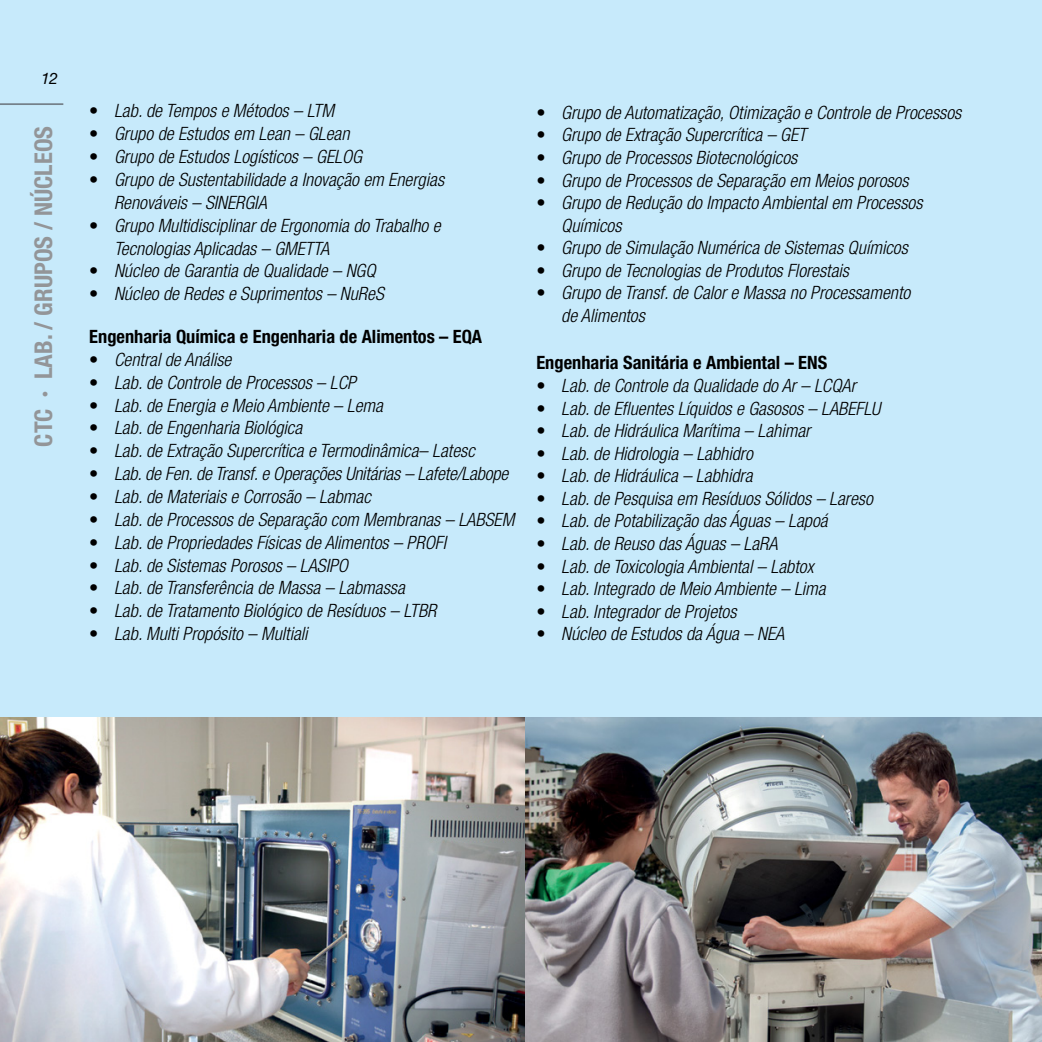
<style>
.page{position:relative;width:1042px;height:1042px;background:#c7eafb}
.page>*{position:absolute;margin:0;border:0;box-sizing:border-box;transform-origin:0 0}
.t1{font:700 condensed 24.5px "Helvetica Neue LT Pro";color:#939598}
.t2{font:italic 300 condensed 18.38px/22.9px "Helvetica Neue LT Pro";color:#000}
.t3{font:700 condensed 18.38px "Helvetica Neue LT Pro";color:#000}
.t4{font:italic 15.75px "Helvetica Neue LT Pro";color:#000}
.s1{font-style:normal}
</style>
<div class="page">
<img style="left:0;top:717px;width:1042px;height:325px">
<hr style="left:0;top:103px;width:63px;height:2px;background:#75818a">
<p class="t4" style="left:41px;top:69px;width:18px">12</p>
<h1 class="t1" style="left:29px;top:446px;width:322px;rotate:-90deg">CTC · LAB. / GRUPOS / NÚCLEOS</h1>
<p class="t2" style="left:89px;top:100px;width:246px"><span class="s1">•</span> Lab. de Tempos e Métodos – LTM</p>
<p class="t2" style="left:89px;top:123px;width:262px"><span class="s1">•</span> Grupo de Estudos em Lean – GLean</p>
<p class="t2" style="left:89px;top:146px;width:274px"><span class="s1">•</span> Grupo de Estudos Logísticos – GELOG</p>
<p class="t2" style="left:114px;top:168px;width:331px;text-indent:-25px"><span class="s1">•</span> Grupo de Sustentabilidade a Inovação em Energias<br>Renováveis – SINERGIA</p>
<p class="t2" style="left:114px;top:214px;width:328px;text-indent:-25px"><span class="s1">•</span> Grupo Multidisciplinar de Ergonomia do Trabalho e<br>Tecnologias Aplicadas – GMETTA</p>
<p class="t2" style="left:89px;top:260px;width:288px"><span class="s1">•</span> Núcleo de Garantia de Qualidade – NGQ</p>
<p class="t2" style="left:89px;top:283px;width:296px"><span class="s1">•</span> Núcleo de Redes e Suprimentos – NuReS</p>
<p class="t3" style="left:89px;top:325px;width:394px">Engenharia Química e Engenharia de Alimentos – EQA</p>
<p class="t2" style="left:89px;top:348px;width:144px"><span class="s1">•</span> Central de Análise</p>
<p class="t2" style="left:89px;top:371px;width:268px"><span class="s1">•</span> Lab. de Controle de Processos – LCP</p>
<p class="t2" style="left:89px;top:394px;width:295px"><span class="s1">•</span> Lab. de Energia e Meio Ambiente – Lema</p>
<p class="t2" style="left:89px;top:417px;width:214px"><span class="s1">•</span> Lab. de Engenharia Biológica</p>
<p class="t2" style="left:89px;top:440px;width:387px"><span class="s1">•</span> Lab. de Extração Supercrítica e Termodinâmica– Latesc</p>
<p class="t2" style="left:89px;top:463px;width:420px"><span class="s1">•</span> Lab. de Fen. de Transf. e Operações Unitárias – Lafete/Labope</p>
<p class="t2" style="left:89px;top:485px;width:283px"><span class="s1">•</span> Lab. de Materiais e Corrosão – Labmac</p>
<p class="t2" style="left:89px;top:508px;width:426px"><span class="s1">•</span> Lab. de Processos de Separação com Membranas – LABSEM</p>
<p class="t2" style="left:89px;top:531px;width:358px"><span class="s1">•</span> Lab. de Propriedades Físicas de Alimentos – PROFI</p>
<p class="t2" style="left:89px;top:554px;width:260px"><span class="s1">•</span> Lab. de Sistemas Porosos – LASIPO</p>
<p class="t2" style="left:89px;top:577px;width:317px"><span class="s1">•</span> Lab. de Transferência de Massa – Labmassa</p>
<p class="t2" style="left:89px;top:600px;width:349px"><span class="s1">•</span> Lab. de Tratamento Biológico de Resíduos – LTBR</p>
<p class="t2" style="left:89px;top:623px;width:220px"><span class="s1">•</span> Lab. Multi Propósito – Multiali</p>
<p class="t2" style="left:536px;top:101px;width:426px"><span class="s1">•</span> Grupo de Automatização, Otimização e Controle de Processos</p>
<p class="t2" style="left:536px;top:124px;width:271px"><span class="s1">•</span> Grupo de Extração Supercrítica – GET</p>
<p class="t2" style="left:536px;top:146px;width:262px"><span class="s1">•</span> Grupo de Processos Biotecnológicos</p>
<p class="t2" style="left:536px;top:169px;width:374px"><span class="s1">•</span> Grupo de Processos de Separação em Meios porosos</p>
<p class="t2" style="left:561px;top:192px;width:363px;text-indent:-25px"><span class="s1">•</span> Grupo de Redução do Impacto Ambiental em Processos<br>Químicos</p>
<p class="t2" style="left:536px;top:237px;width:373px"><span class="s1">•</span> Grupo de Simulação Numérica de Sistemas Químicos</p>
<p class="t2" style="left:536px;top:259px;width:314px"><span class="s1">•</span> Grupo de Tecnologias de Produtos Florestais</p>
<p class="t2" style="left:561px;top:282px;width:350px;text-indent:-25px"><span class="s1">•</span> Grupo de Transf. de Calor e Massa no Processamento de Alimentos</p>
<p class="t3" style="left:536px;top:352px;width:292px">Engenharia Sanitária e Ambiental – ENS</p>
<p class="t2" style="left:536px;top:374px;width:321px"><span class="s1">•</span> Lab. de Controle da Qualidade do Ar – LCQAr</p>
<p class="t2" style="left:536px;top:397px;width:345px"><span class="s1">•</span> Lab. de Efluentes Líquidos e Gasosos – LABEFLU</p>
<p class="t2" style="left:536px;top:419px;width:275px"><span class="s1">•</span> Lab. de Hidráulica Marítima – Lahimar</p>
<p class="t2" style="left:536px;top:442px;width:218px"><span class="s1">•</span> Lab. de Hidrologia – Labhidro</p>
<p class="t2" style="left:536px;top:465px;width:217px"><span class="s1">•</span> Lab. de Hidráulica – Labhidra</p>
<p class="t2" style="left:536px;top:487px;width:338px"><span class="s1">•</span> Lab. de Pesquisa em Resíduos Sólidos – Lareso</p>
<p class="t2" style="left:536px;top:510px;width:293px"><span class="s1">•</span> Lab. de Potabilização das Águas – Lapoá</p>
<p class="t2" style="left:536px;top:532px;width:243px"><span class="s1">•</span> Lab. de Reuso das Águas – LaRA</p>
<p class="t2" style="left:536px;top:555px;width:278px"><span class="s1">•</span> Lab. de Toxicologia Ambiental – Labtox</p>
<p class="t2" style="left:536px;top:577px;width:291px"><span class="s1">•</span> Lab. Integrado de Meio Ambiente – Lima</p>
<p class="t2" style="left:536px;top:600px;width:202px"><span class="s1">•</span> Lab. Integrador de Projetos</p>
<p class="t2" style="left:536px;top:623px;width:249px"><span class="s1">•</span> Núcleo de Estudos da Água – NEA</p>
</div>
